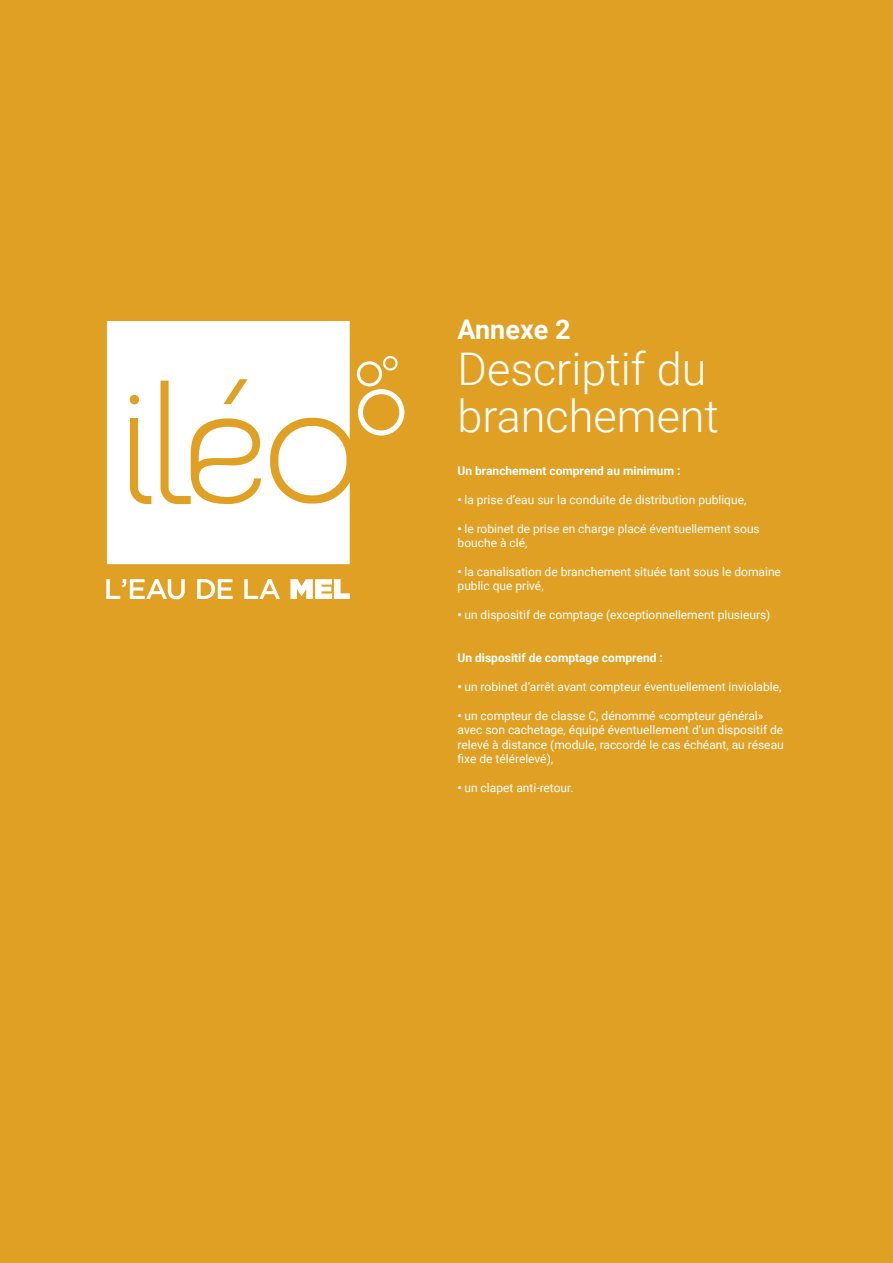
<style>
.page{position:relative;width:893px;height:1263px;background:#e0a023}
.page>*{position:absolute;margin:0;border:0;box-sizing:border-box;transform-origin:0 0}
.t1{font:300 45px/46.5px "Roboto";color:#fff}
.t2{font:700 27px "Roboto";color:#fff}
.t3{font:12px/14.4px "Roboto";color:#fff}
.t4{font:700 12px "Roboto";color:#fff}
.s1{font-weight:900}
</style>
<div class="page">
<svg style="left:107px;top:321px;width:243px;height:243px;background:#fbf5e8"></svg>
<svg style="left:198px;top:427px;width:54px;height:35px"></svg>
<svg style="left:357px;top:356px;width:47px;height:80px"></svg>
<svg style="left:106px;top:579px;width:79px;height:20px"></svg>
<svg style="left:197px;top:579px;width:36px;height:20px"></svg>
<svg style="left:244px;top:579px;width:36px;height:20px"></svg>
<svg style="left:290px;top:579px;width:60px;height:20px"></svg>
<h2 class="t2" style="left:458px;top:310px;width:114px">Annexe 2</h2>
<h1 class="t1" style="left:458px;top:344px;width:263px">Descriptif du branchement</h1>
<p class="t4" style="left:458px;top:462px;width:224px">Un branchement comprend au minimum :</p>
<p class="t3" style="left:458px;top:492px;width:290px"><span class="s1">•</span> la prise d’eau sur la conduite de distribution publique,</p>
<p class="t3" style="left:458px;top:521px;width:304px"><span class="s1">•</span> le robinet de prise en charge placé éventuellement sous bouche à clé,</p>
<p class="t3" style="left:458px;top:564px;width:325px"><span class="s1">•</span> la canalisation de branchement située tant sous le domaine public que privé,</p>
<p class="t3" style="left:458px;top:607px;width:314px"><span class="s1">•</span> un dispositif de comptage (exceptionnellement plusieurs)</p>
<p class="t4" style="left:458px;top:649px;width:207px">Un dispositif de comptage comprend :</p>
<p class="t3" style="left:458px;top:679px;width:325px"><span class="s1">•</span> un robinet d’arrêt avant compteur éventuellement inviolable,</p>
<p class="t3" style="left:458px;top:708px;width:328px"><span class="s1">•</span> un compteur de classe C, dénommé «compteur général» avec son cachetage, équipé éventuellement d’un dispositif de relevé à distance (module, raccordé le cas échéant, au réseau fixe de télérelevé),</p>
<p class="t3" style="left:458px;top:780px;width:118px"><span class="s1">•</span> un clapet anti-retour.</p>
</div>
